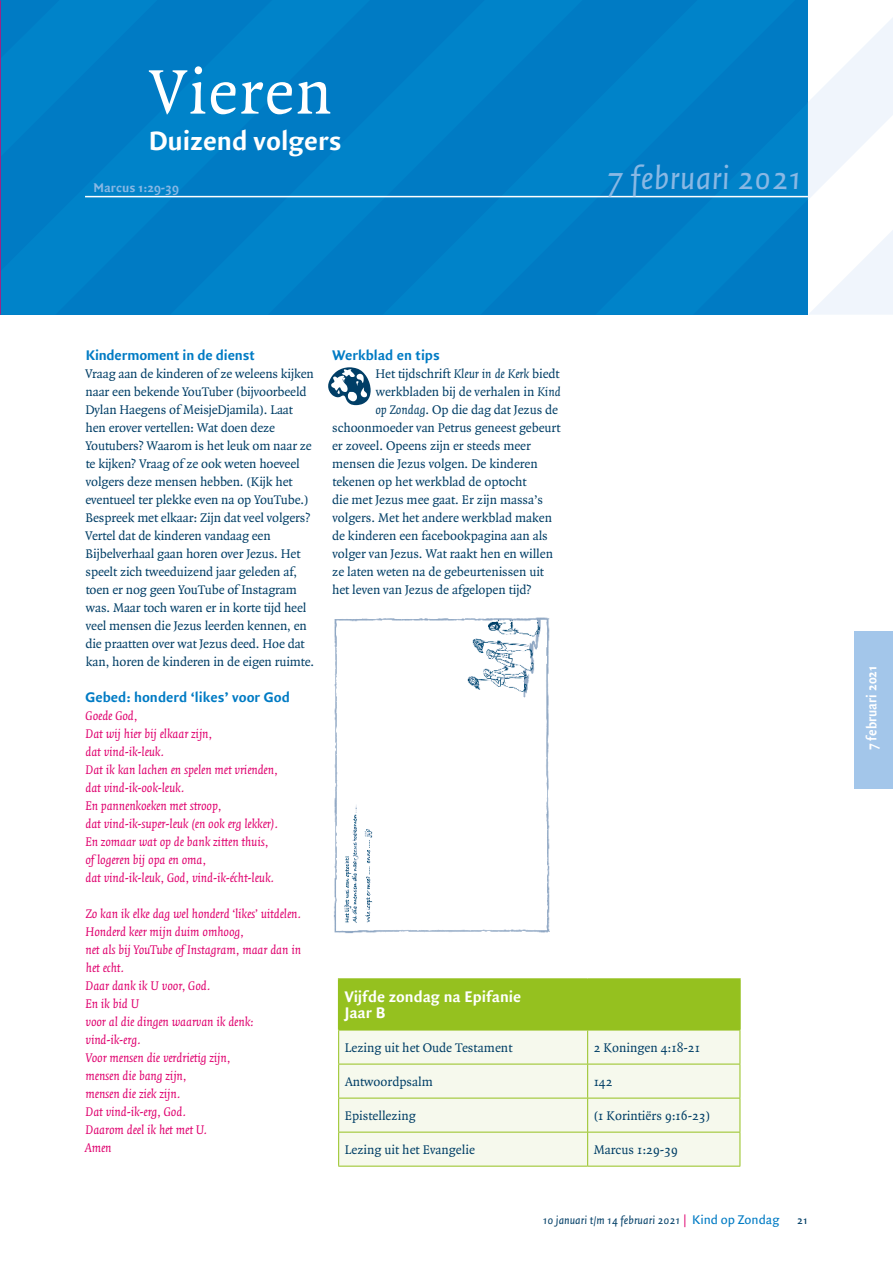
<style>
.page{position:relative;width:893px;height:1263px;background:#fff}
.page>*{position:absolute;margin:0;border:0;box-sizing:border-box;transform-origin:0 0}
.t1{font:101.1px "Kwintesses";color:#003e66}
.t2{font:67.5px "Quadraat";letter-spacing:.02em;color:#fff}
.t3{font:italic 34.35px "Quadraat Sans";color:#89b8e4}
.t4{font:700 28.5px "Quadraat Sans";color:#fff}
.t5{font:700 16.5px/15.8px "Quadraat Sans";color:#fff}
.t6{font:700 15px "Quadraat Sans";color:#007bc4}
.t7{font:700 15px "Quadraat Sans";color:#fff;scale:.9 1}
.t8{font:13.5px/18px "Quadraat";letter-spacing:-.01em;color:#003e66}
.t9{font:italic 13.5px/18px "Quadraat";letter-spacing:-.01em;color:#df006e}
.t10{font:700 13.5px "Quadraat Sans";color:#89b8e4}
.t11{font:italic 12px "Quadraat Sans";color:#003e66}
.t12{font:12px "Quadraat Sans";color:#003e66}
.s1{font-style:italic}
.s2{font-family:"Quadraat";font-style:normal;color:#df006e}
.s3{font-style:normal;font-size:13.5px;color:#007bc4}
</style>
<div class="page">
<div style="left:0;top:0;width:170px;height:315px;background:#007bc4"></div>
<div style="left:170px;top:0;width:213px;height:315px;background:#007bc4"></div>
<div style="left:383px;top:0;width:412px;height:315px;background:#007bc4"></div>
<div style="left:595px;top:102px;width:213px;height:213px;background:#007bc4"></div>
<svg style="left:809px;top:230px;width:84px;height:85px"></svg>
<hr style="left:85px;top:196px;width:723px;height:1px;background:#fff">
<svg style="left:808px;top:18px;width:85px;height:182px"></svg>
<div style="left:855px;top:631px;width:38px;height:158px;background:#a3c6ea"></div>
<img style="left:333px;top:617px;width:217px;height:317px">
<div style="left:339px;top:980px;width:400px;height:50px;background:#95c11f"></div>
<div style="left:339px;top:1031px;width:401px;height:135px;background:#f6f9ed"></div>
<hr style="left:338px;top:978px;width:250px;height:2px;background:#95c11f">
<hr style="left:338px;top:980px;width:1px;height:50px;background:#95c11f">
<hr style="left:588px;top:978px;width:153px;height:2px;background:#95c11f">
<hr style="left:587px;top:980px;width:1px;height:50px;background:#95c11f">
<hr style="left:739px;top:980px;width:2px;height:50px;background:#95c11f">
<hr style="left:338px;top:1030px;width:250px;height:1px;background:#95c11f">
<hr style="left:338px;top:1030px;width:1px;height:34px;background:#95c11f">
<hr style="left:588px;top:1030px;width:152px;height:1px;background:#95c11f">
<hr style="left:587px;top:1030px;width:1px;height:34px;background:#95c11f">
<hr style="left:740px;top:1030px;width:1px;height:34px;background:#95c11f">
<hr style="left:338px;top:1064px;width:250px;height:1px;background:#95c11f">
<hr style="left:338px;top:1064px;width:1px;height:34px;background:#95c11f">
<hr style="left:588px;top:1064px;width:152px;height:1px;background:#95c11f">
<hr style="left:587px;top:1064px;width:1px;height:34px;background:#95c11f">
<hr style="left:740px;top:1064px;width:1px;height:34px;background:#95c11f">
<hr style="left:338px;top:1098px;width:250px;height:1px;background:#95c11f">
<hr style="left:338px;top:1098px;width:1px;height:34px;background:#95c11f">
<hr style="left:588px;top:1098px;width:152px;height:1px;background:#95c11f">
<hr style="left:587px;top:1098px;width:1px;height:34px;background:#95c11f">
<hr style="left:740px;top:1098px;width:1px;height:34px;background:#95c11f">
<hr style="left:338px;top:1132px;width:250px;height:1px;background:#95c11f">
<hr style="left:338px;top:1132px;width:1px;height:34px;background:#95c11f">
<hr style="left:588px;top:1132px;width:152px;height:1px;background:#95c11f">
<hr style="left:587px;top:1132px;width:1px;height:34px;background:#95c11f">
<hr style="left:740px;top:1132px;width:1px;height:34px;background:#95c11f">
<hr style="left:338px;top:1166px;width:250px;height:1px;background:#95c11f">
<hr style="left:588px;top:1166px;width:152px;height:1px;background:#95c11f">
<h2 class="t2" style="left:149px;top:57px;width:185px">Vieren</h2>
<h3 class="t4" style="left:149px;top:124px;width:195px">Duizend volgers</h3>
<p class="t10" style="left:94px;top:180px;width:87px">Marcus 1:29-39</p>
<h3 class="t3" style="left:607px;top:160px;width:197px">7 februari 2021</h3>
<p class="t6" style="left:86px;top:347px;width:171px">Kindermoment in de dienst</p>
<p class="t8" style="left:85px;top:365px;width:231px">Vraag aan de kinderen of ze weleens kijken naar een bekende YouTuber (bijvoorbeeld Dylan Haegens of MeisjeDjamila). Laat hen erover vertellen: Wat doen deze Youtubers? Waarom is het leuk om naar ze te kijken? Vraag of ze ook weten hoeveel volgers deze mensen hebben. (Kijk het eventueel ter plekke even na op YouTube.)<br>Bespreek met elkaar: Zijn dat veel volgers?<br>Vertel dat de kinderen vandaag een Bijbelverhaal gaan horen over Jezus. Het speelt zich tweeduizend jaar geleden af, toen er nog geen YouTube of Instagram was. Maar toch waren er in korte tijd heel veel mensen die Jezus leerden kennen, en die praatten over wat Jezus deed. Hoe dat kan, horen de kinderen in de eigen ruimte.</p>
<p class="t6" style="left:85px;top:689px;width:206px">Gebed: honderd ‘likes’ voor God</p>
<p class="t9" style="left:85px;top:707px;width:194px">Goede God,<br>Dat wij hier bij elkaar zijn,<br>dat vind-ik-leuk.<br>Dat ik kan lachen en spelen met vrienden, dat vind-ik-ook-leuk.<br>En pannenkoeken met stroop,<br>dat vind-ik-super-leuk (en ook erg lekker).<br>En zomaar wat op de bank zitten thuis, of logeren bij opa en oma,<br>dat vind-ik-leuk, God, vind-ik-écht-leuk.</p>
<p class="t9" style="left:85px;top:905px;width:218px">Zo kan ik elke dag wel honderd ‘likes’ uitdelen.<br>Honderd keer mijn duim omhoog,<br>net als bij YouTube of Instagram, maar dan in het echt.<br>Daar dank ik U voor, God.<br>En ik bid U<br>voor al die dingen waarvan ik denk: vind-ik-erg.<br>Voor mensen die verdrietig zijn,<br>mensen die bang zijn,<br>mensen die ziek zijn.<br>Dat vind-ik-erg, God.<br>Daarom deel ik het met U.<br>Amen</p>
<p class="t6" style="left:332px;top:347px;width:109px">Werkblad en tips</p>
<h1 class="t1" style="left:328px;top:311px;width:49px">o</h1>
<p class="t8" style="left:375px;top:365px;width:186px">Het tijdschrift <span class="s1">Kleur in de Kerk</span> biedt</p>
<p class="t8" style="left:376px;top:383px;width:186px">werkbladen bij de verhalen in <span class="s1">Kind</span></p>
<p class="t8" style="left:375px;top:401px;width:184px"><span class="s1">op Zondag</span>. Op die dag dat Jezus de</p>
<p class="t8" style="left:332px;top:419px;width:230px">schoonmoeder van Petrus geneest gebeurt</p>
<p class="t8" style="left:332px;top:437px;width:200px">er zoveel. Opeens zijn er steeds meer</p>
<p class="t8" style="left:332px;top:455px;width:207px">mensen die Jezus volgen. De kinderen</p>
<p class="t8" style="left:332px;top:473px;width:196px">tekenen op het werkblad de optocht</p>
<p class="t8" style="left:332px;top:491px;width:213px">die met Jezus mee gaat. Er zijn massa’s</p>
<p class="t8" style="left:333px;top:509px;width:221px">volgers. Met het andere werkblad maken</p>
<p class="t8" style="left:332px;top:527px;width:217px">de kinderen een facebookpagina aan als</p>
<p class="t8" style="left:333px;top:545px;width:222px">volger van Jezus. Wat raakt hen en willen</p>
<p class="t8" style="left:332px;top:563px;width:213px">ze laten weten na de gebeurtenissen uit</p>
<p class="t8" style="left:332px;top:581px;width:201px">het leven van Jezus de afgelopen tijd?</p>
<p class="t5" style="left:345px;top:990px;width:178px">Vijfde zondag na Epifanie<br>Jaar B</p>
<p class="t8" style="left:345px;top:1039px;width:169px">Lezing uit het Oude Testament</p>
<p class="t8" style="left:594px;top:1039px;width:108px">2 Koningen 4:18-21</p>
<p class="t8" style="left:345px;top:1073px;width:90px">Antwoordpsalm</p>
<p class="t8" style="left:594px;top:1073px;width:20px">142</p>
<p class="t8" style="left:345px;top:1107px;width:72px">Epistellezing</p>
<p class="t8" style="left:594px;top:1107px;width:118px">(1 Korintiërs 9:16-23)</p>
<p class="t8" style="left:345px;top:1141px;width:132px">Lezing uit het Evangelie</p>
<p class="t8" style="left:594px;top:1141px;width:86px">Marcus 1:29-39</p>
<p class="t11" style="left:543px;top:1214px;width:238px">10 januari t/m 14 februari 2021 <span class="s2">|</span> <span class="s3">Kind op Zondag</span></p>
<p class="t12" style="left:797px;top:1213px;width:12px">21</p>
<p class="t7" style="left:863px;top:750px;width:96px;rotate:-90deg">7 februari 2021</p>
</div>
